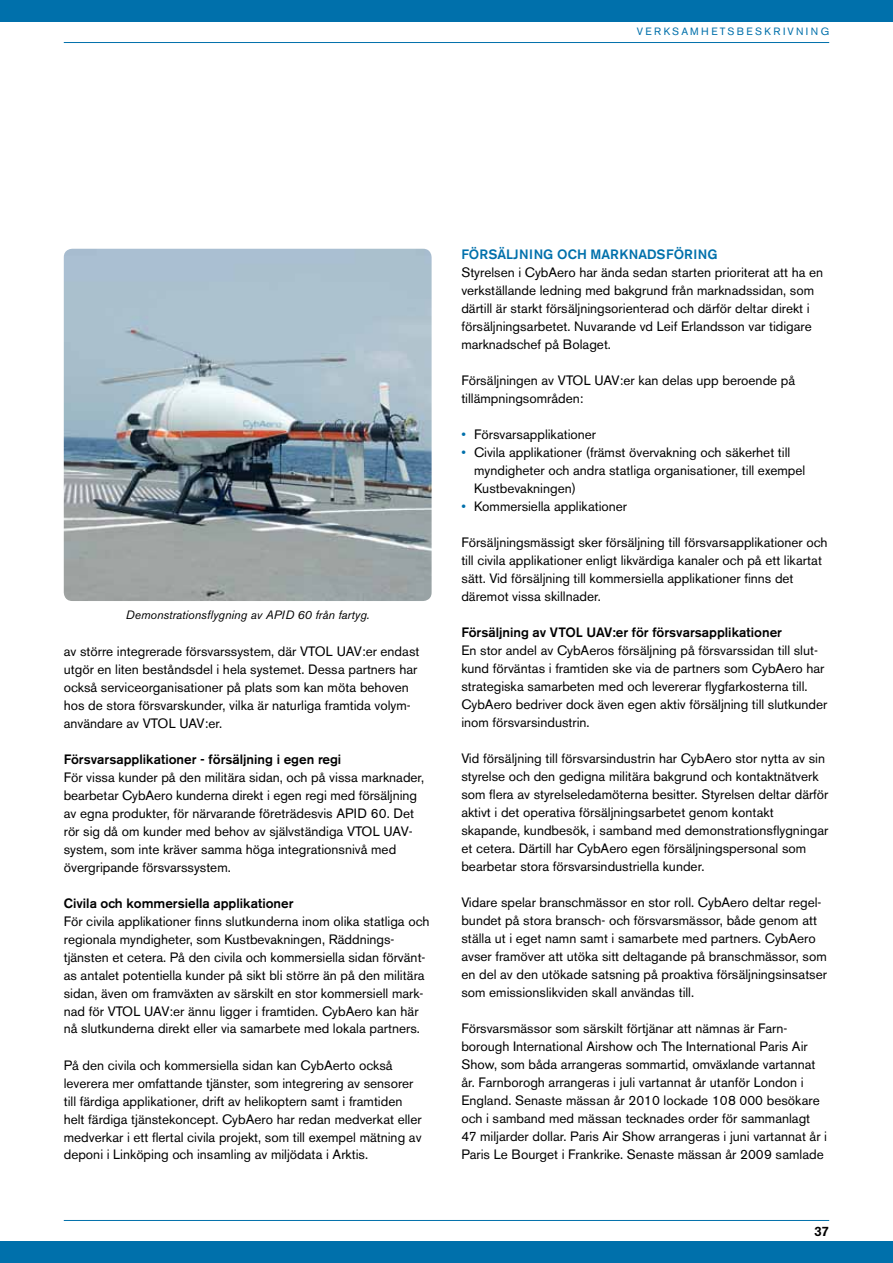
<style>
.page{position:relative;width:893px;height:1263px;background:#fff}
.page>*{position:absolute;margin:0;border:0;box-sizing:border-box;transform-origin:0 0}
.t1{font:13.5px/18px "Akzidenz Grotesk BE";color:#000}
.t2{font:500 13.5px "Akzidenz Grotesk BE";color:#000}
.t3{font:500 13.5px "Akzidenz Grotesk BE";color:#0070ab}
.t4{font:italic 12px "Akzidenz Grotesk BE";color:#000}
.t5{font:10.5px "Akzidenz Grotesk BE";letter-spacing:.22em;color:#0070ab}
.s1{color:#0070ab}
</style>
<div class="page">
<div style="left:0;top:0;width:893px;height:21px;background:#0070ab"></div>
<hr style="left:64px;top:42px;width:765px;height:1px;background:#0070ab">
<div style="left:0;top:1242px;width:893px;height:21px;background:#0070ab"></div>
<hr style="left:64px;top:1220px;width:765px;height:1px;background:#0070ab">
<img style="left:64px;top:249px;width:368px;height:352px">
<p class="t5" style="left:637px;top:26px;width:194px">VERKSAMHETSBESKRIVNING</p>
<p class="t4" style="left:126px;top:608px;width:245px">Demonstrationsflygning av APID 60 från fartyg.</p>
<p class="t1" style="left:64px;top:642px;width:357px">av större integrerade försvarssystem, där VTOL UAV:er endast utgör en liten beståndsdel i hela systemet. Dessa partners har också serviceorganisationer på plats som kan möta behoven hos de stora försvarskunder, vilka är naturliga framtida volym&shy;användare av VTOL UAV:er.</p>
<p class="t2" style="left:64px;top:750px;width:279px">Försvarsapplikationer - försäljning i egen regi</p>
<p class="t1" style="left:64px;top:768px;width:362px">För vissa kunder på den militära sidan, och på vissa marknader, bearbetar CybAero kunderna direkt i egen regi med försäljning av egna produkter, för närvarande företrädesvis APID 60. Det rör sig då om kunder med behov av självständiga VTOL UAV&shy;system, som inte kräver samma höga integrationsnivå med övergripande försvarssystem.</p>
<p class="t2" style="left:64px;top:894px;width:231px">Civila och kommersiella applikationer</p>
<p class="t1" style="left:64px;top:912px;width:367px">För civila applikationer finns slutkunderna inom olika statliga och regionala myndigheter, som Kustbevakningen, Räddnings&shy;tjänsten et cetera. På den civila och kommersiella sidan förvänt&shy;as antalet potentiella kunder på sikt bli större än på den militära sidan, även om framväxten av särskilt en stor kommersiell mark&shy;nad för VTOL UAV:er ännu ligger i framtiden. CybAero kan här nå slutkunderna direkt eller via samarbete med lokala partners.</p>
<p class="t1" style="left:64px;top:1056px;width:359px">På den civila och kommersiella sidan kan CybAerto också leverera mer omfattande tjänster, som integrering av sensorer till färdiga applikationer, drift av helikoptern samt i framtiden helt färdiga tjänstekoncept. CybAero har redan medverkat eller medverkar i ett flertal civila projekt, som till exempel mätning av deponi i Linköping och insamling av miljödata i Arktis.</p>
<p class="t3" style="left:461px;top:246px;width:54px">Försäljning</p>
<p class="t3" style="left:557px;top:246px;width:11px">och</p>
<p class="t3" style="left:590px;top:246px;width:11px">marknadsf</p>
<p class="t3" style="left:674px;top:246px;width:20px">öring</p>
<p class="t1" style="left:461px;top:264px;width:363px">Styrelsen i CybAero har ända sedan starten prioriterat att ha en verkställande ledning med bakgrund från marknadssidan, som därtill är starkt försäljningsorienterad och därför deltar direkt i försäljningsarbetet. Nuvarande vd Leif Erlandsson var tidigare marknadschef på Bolaget.</p>
<p class="t1" style="left:461px;top:372px;width:335px">Försäljningen av VTOL UAV:er kan delas upp beroende på tillämpningsområden:</p>
<p class="t1" style="left:461px;top:426px;width:136px"><span class="s1">•</span> Försvarsapplikationer</p>
<p class="t1" style="left:474px;top:444px;width:333px;text-indent:-13px"><span class="s1">•</span> Civila applikationer (främst övervakning och säkerhet till myndigheter och andra statliga organisationer, till exempel<br>Kustbevakningen)</p>
<p class="t1" style="left:461px;top:498px;width:167px"><span class="s1">•</span> Kommersiella applikationer</p>
<p class="t1" style="left:461px;top:534px;width:368px">Försäljningsmässigt sker försäljning till försvarsapplikationer och till civila applikationer enligt likvärdiga kanaler och på ett likartat sätt. Vid försäljning till kommersiella applikationer finns det däremot vissa skillnader.</p>
<p class="t2" style="left:461px;top:624px;width:322px">Försäljning av VTOL UAV:er för försvarsapplikationer</p>
<p class="t1" style="left:461px;top:642px;width:367px">En stor andel av CybAeros försäljning på försvarssidan till slut&shy;kund förväntas i framtiden ske via de partners som CybAero har strategiska samarbeten med och levererar flygfarkosterna till.<br>CybAero bedriver dock även egen aktiv försäljning till slutkunder inom försvarsindustrin.</p>
<p class="t1" style="left:461px;top:750px;width:369px">Vid försäljning till försvarsindustrin har CybAero stor nytta av sin styrelse och den gedigna militära bakgrund och kontaktnätverk som flera av styrelseledamöterna besitter. Styrelsen deltar därför aktivt i det operativa försäljningsarbetet genom kontakt skapande, kundbesök, i samband med demonstrationsflygningar et cetera. Därtill har CybAero egen försäljningspersonal som bearbetar stora försvarsindustriella kunder.</p>
<p class="t1" style="left:461px;top:894px;width:367px">Vidare spelar branschmässor en stor roll. CybAero deltar regel&shy;bundet på stora bransch- och försvarsmässor, både genom att ställa ut i eget namn samt i samarbete med partners. CybAero avser framöver att utöka sitt deltagande på branschmässor, som en del av den utökade satsning på proaktiva försäljningsinsatser som emissionslikviden skall användas till.</p>
<p class="t1" style="left:461px;top:1020px;width:367px">Försvarsmässor som särskilt förtjänar att nämnas är Farn&shy;borough International Airshow och The International Paris Air Show, som båda arrangeras sommartid, omväxlande vartannat år. Farnborogh arrangeras i juli vartannat år utanför London i England. Senaste mässan år 2010 lockade 108 000 besökare och i samband med mässan tecknades order för sammanlagt 47 miljarder dollar. Paris Air Show arrangeras i juni vartannat år i Paris Le Bourget i Frankrike. Senaste mässan år 2009 samlade</p>
<p class="t2" style="left:814px;top:1223px;width:16px">37</p>
</div>
